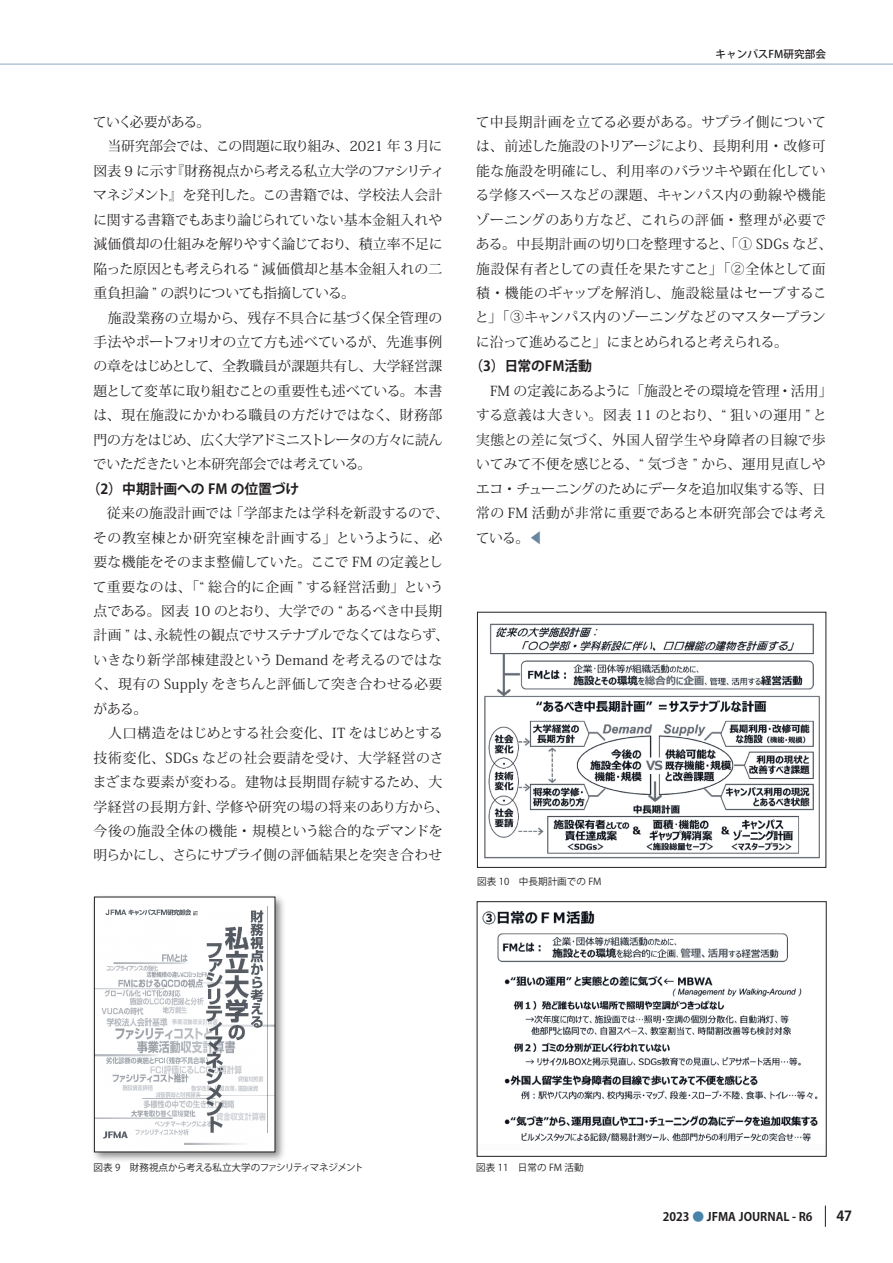
<style>
.page{position:relative;width:893px;height:1263px;background:#fff}
.page>*{position:absolute;margin:0;border:0;box-sizing:border-box;transform-origin:0 0}
.t1{font:13.8px/24.5px "Koz Min Pro";color:#231f20}
.t2{font:700 13.8px "Koz Go Pro";color:#231f20}
.t3{font:700 11.7px "Koz Go Pro";color:#231f20}
.t4{font:500 10.65px "Koz Go Pro";color:#231f20}
.t5{font:9.6px "Koz Go Pro";letter-spacing:-.05em;color:#231f20}
.t6{font:9.6px "Koz Go Pro";color:#231f20}
.s1{color:#68869f}
.s2{color:#4883a9}
</style>
<div class="page">
<hr style="left:0;top:64px;width:893px;height:1px;background:#8da9c4">
<svg style="left:825px;top:1205px;width:1px;height:22px"></svg>
<img style="left:482px;top:910px;width:336px;height:232px">
<div style="left:91px;top:894px;width:195px;height:269px;background:#231f20;opacity:.51"></div>
<img style="left:96px;top:899px;width:177px;height:251px">
<img style="left:484px;top:623px;width:336px;height:236px">
<p class="t1" style="left:93px;top:109px;width:353px">ていく必要がある。<br>　当研究部会では、この問題に取り組み、2021 年 3 月に図表 9 に示す『財務視点から考える私立大学のファシリティマネジメント』を発刊した。この書籍では、学校法人会計に関する書籍でもあまり論じられていない基本金組入れや減価償却の仕組みを解りやすく論じており、積立率不足に陥った原因とも考えられる “ 減価償却と基本金組入れの二重負担論 ” の誤りについても指摘している。<br>　施設業務の立場から、残存不具合に基づく保全管理の手法やポートフォリオの立て方も述べているが、先進事例の章をはじめとして、全教職員が課題共有し、大学経営課題として変革に取り組むことの重要性も述べている。本書は、現在施設にかかわる職員の方だけではなく、財務部門の方をはじめ、広く大学アドミニストレータの方々に読んでいただきたいと本研究部会では考えている。</p>
<p class="t2" style="left:87px;top:480px;width:214px">（2）中期計画への FM の位置づけ</p>
<p class="t1" style="left:92px;top:500px;width:358px">　従来の施設計画では「学部または学科を新設するので、その教室棟とか研究室棟を計画する」というように、必要な機能をそのまま整備していた。ここで FM の定義として重要なのは、「“ 総合的に企画 ” する経営活動」という点である。図表 10 のとおり、大学での “ あるべき中長期計画 ” は、永続性の観点でサステナブルでなくてはならず、いきなり新学部棟建設という Demand を考えるのではなく、現有の Supply をきちんと評価して突き合わせる必要がある。<br>　人口構造をはじめとする社会変化、IT をはじめとする技術変化、SDGs などの社会要請を受け、大学経営のさまざまな要素が変わる。建物は長期間存続するため、大学経営の長期方針、学修や研究の場の将来のあり方から、今後の施設全体の機能・規模という総合的なデマンドを明らかにし、さらにサプライ側の評価結果とを突き合わせ</p>
<p class="t4" style="left:715px;top:48px;width:112px">キャンパスFM研究部会</p>
<p class="t1" style="left:475px;top:109px;width:359px">て中長期計画を立てる必要がある。サプライ側については、前述した施設のトリアージにより、長期利用・改修可能な施設を明確にし、利用率のバラツキや顕在化している学修スペースなどの課題、キャンパス内の動線や機能ゾーニングのあり方など、これらの評価・整理が必要である。中長期計画の切り口を整理すると、「① SDGs など、施設保有者としての責任を果たすこと」「②全体として面積･機能のギャップを解消し、施設総量はセーブすること」「③キャンパス内のゾーニングなどのマスタープランに沿って進めること」にまとめられると考えられる。</p>
<p class="t2" style="left:470px;top:357px;width:124px">（3）日常のFM活動</p>
<p class="t1" style="left:476px;top:378px;width:358px">　FM の定義にあるように「施設とその環境を管理・活用」する意義は大きい。図表 11 のとおり、“ 狙いの運用 ” と実態との差に気づく、外国人留学生や身障者の目線で歩いてみて不便を感じとる、“ 気づき ” から､運用見直しやエコ･チューニングのためにデータを追加収集する等、日常の FM 活動が非常に重要であると本研究部会では考えている。<span class="s1">◀</span></p>
<p class="t6" style="left:477px;top:875px;width:126px">図表 10　中長期計画での FM</p>
<p class="t5" style="left:94px;top:1162px;width:272px">図表 9　財務視点から考える私立大学のファシリティマネジメント</p>
<p class="t6" style="left:476px;top:1162px;width:109px">図表 11　日常の FM 活動</p>
<p class="t3" style="left:663px;top:1209px;width:151px">2023 <span class="s2">●</span> JFMA JOURNAL - R6</p>
<p class="t2" style="left:836px;top:1207px;width:17px">47</p>
</div>
